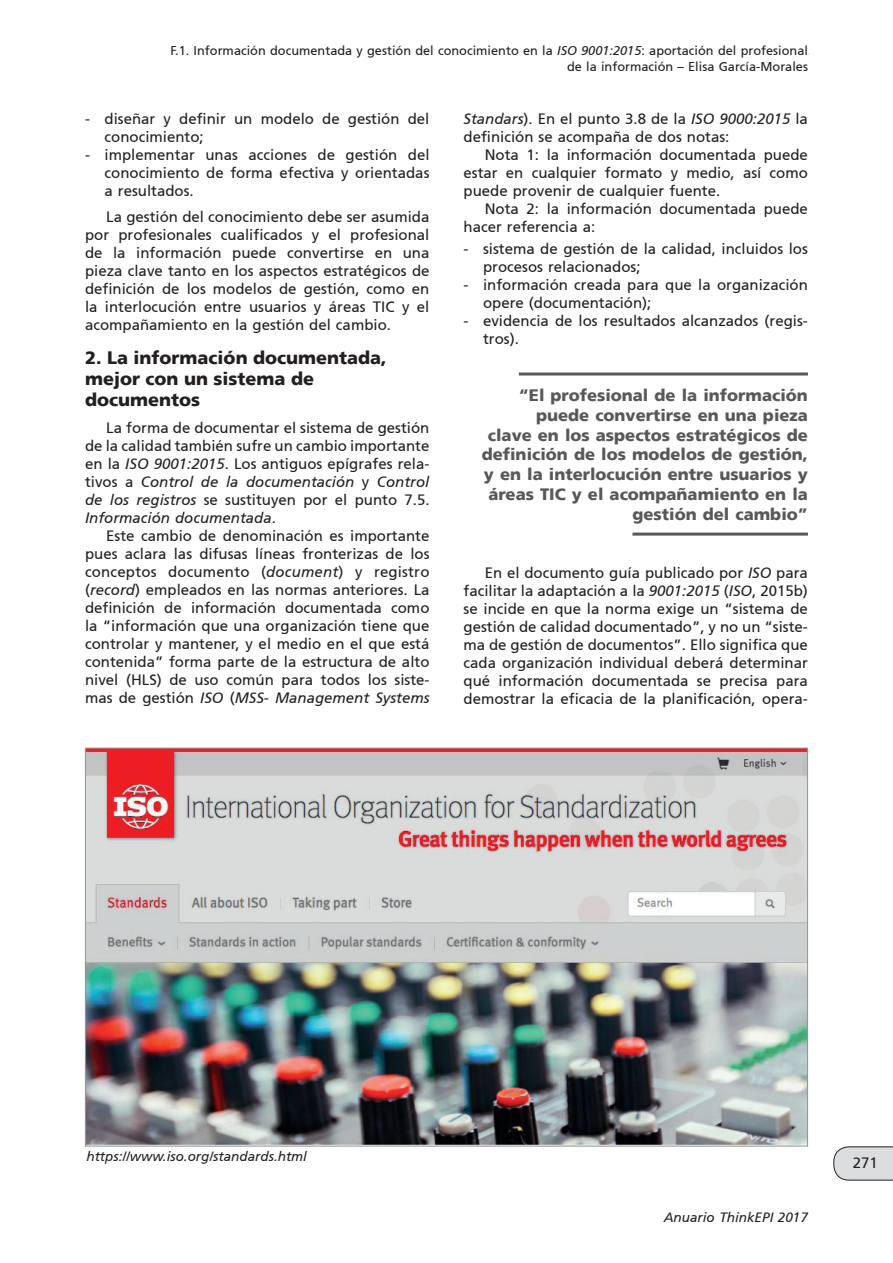
<style>
.page{position:relative;width:893px;height:1263px;background:#fff}
.page>*{position:absolute;margin:0;border:0;box-sizing:border-box;transform-origin:0 0}
.t1{font:900 18px/21px "Frutiger 75";color:#231f20}
.t2{font:900 16.5px/19.8px "Frutiger 75";color:#57585a;text-align:right}
.t3{font:15px/18px "Frutiger 55 Roman";color:#231f20;text-align:justify}
.t4{font:italic 15px "Frutiger 56";color:#231f20}
.t5{font:italic 13.5px "Frutiger 56";color:#231f20}
.t6{font:12.75px/15.3px "Frutiger 55 Roman";color:#231f20;text-align:right}
.t7{font:italic 12.75px "Frutiger 56";color:#231f20}
.s1{font-family:"Frutiger 56";font-style:italic}
.s2{font-family:"Frutiger 55 Roman";font-style:normal}
</style>
<div class="page">
<svg style="left:833px;top:1146px;width:60px;height:34px;background:#d4d4d6"></svg>
<hr style="left:519px;top:372px;width:289px;height:3px;background:#57585a">
<hr style="left:632px;top:533px;width:176px;height:3px;background:#57585a">
<img style="left:87px;top:750px;width:719px;height:394px">
<p class="t6" style="left:170px;top:43px;width:639px">F.1. Información documentada y gestión del conocimiento en la <span class="s1">ISO 9001:2015</span>: aportación del profesional de la información – Elisa García-Morales</p>
<p class="t7" style="left:362px;top:49px;width:448px">??????????????????????????????????????????????????????????????????????</p>
<p class="t3" style="left:105px;top:110px;width:326px;text-indent:-20px">- diseñar y definir un modelo de gestión del conocimiento;</p>
<p class="t3" style="left:105px;top:146px;width:327px;text-indent:-20px">- implementar unas acciones de gestión del conocimiento de forma efectiva y orientadas a resultados.</p>
<p class="t3" style="left:85px;top:208px;width:346px;text-indent:21px">La gestión del conocimiento debe ser asumida por profesionales cualificados y el profesional de la información puede convertirse en una pieza clave tanto en los aspectos estratégicos de definición de los modelos de gestión, como en la interlocución entre usuarios y áreas TIC y el acompañamiento en la gestión del cambio.</p>
<p class="t1" style="left:85px;top:347px;width:303px">2. La información documentada, mejor con un sistema de documentos</p>
<p class="t3" style="left:85px;top:419px;width:346px;text-indent:21px">La forma de documentar el sistema de gestión de la calidad también sufre un cambio importante en la <span class="s1">ISO 9001:2015</span>. Los antiguos epígrafes rela-</p>
<p class="t4" style="left:85px;top:473px;width:346px"><span class="s2">tivos a</span> Control de la documentación <span class="s2">y</span> Control</p>
<p class="t3" style="left:85px;top:491px;width:346px"><span class="s1">de los registros</span> se sustituyen por el punto 7.5.</p>
<p class="t4" style="left:85px;top:509px;width:192px">Información documentada<span class="s2">.</span></p>
<p class="t3" style="left:85px;top:527px;width:346px;text-indent:21px">Este cambio de denominación es importante pues aclara las difusas líneas fronterizas de los conceptos documento (<span class="s1">document</span>) y registro (<span class="s1">record</span>) empleados en las normas anteriores. La definición de información documentada como la “información que una organización tiene que controlar y mantener, y el medio en el que está contenida” forma parte de la estructura de alto nivel (HLS) de uso común para todos los siste-</p>
<p class="t4" style="left:85px;top:689px;width:346px"><span class="s2">mas de gestión</span> ISO <span class="s2">(</span>MSS- Management Systems</p>
<p class="t4" style="left:463px;top:110px;width:346px">Standars<span class="s2">). En el punto 3.8 de la</span> ISO 9000:2015 <span class="s2">la</span></p>
<p class="t3" style="left:463px;top:128px;width:267px">definición se acompaña de dos notas:</p>
<p class="t3" style="left:485px;top:146px;width:325px">Nota 1: la información documentada puede</p>
<p class="t3" style="left:463px;top:164px;width:346px">estar en cualquier formato y medio, así como</p>
<p class="t3" style="left:463px;top:182px;width:258px">puede provenir de cualquier fuente.</p>
<p class="t3" style="left:485px;top:200px;width:325px">Nota 2: la información documentada puede</p>
<p class="t3" style="left:463px;top:218px;width:133px">hacer referencia a:</p>
<p class="t3" style="left:483px;top:240px;width:326px;text-indent:-20px">- sistema de gestión de la calidad, incluidos los procesos relacionados;</p>
<p class="t3" style="left:483px;top:276px;width:326px;text-indent:-20px">- información creada para que la organización opere (documentación);</p>
<p class="t3" style="left:483px;top:312px;width:326px;text-indent:-20px">- evidencia de los resultados alcanzados (regis&shy;tros).</p>
<p class="t2" style="left:482px;top:385px;width:328px">“El profesional de la información puede convertirse en una pieza<br>clave en los aspectos estratégicos de definición de los modelos de gestión, y en la interlocución entre usuarios y áreas TIC y el acompañamiento en la gestión del cambio”</p>
<p class="t3" style="left:463px;top:564px;width:346px;text-indent:21px">En el documento guía publicado por <span class="s1">ISO</span> para facilitar la adaptación a la <span class="s1">9001:2015</span> (<span class="s1">ISO</span>, 2015b) se incide en que la norma exige un “sistema de gestión de calidad documentado”, y no un “siste&shy;ma de gestión de documentos”. Ello significa que cada organización individual deberá determinar qué información documentada se precisa para demostrar la eficacia de la planificación, opera-</p>
<p class="t5" style="left:86px;top:1148px;width:222px">https://www.iso.org/standards.html</p>
<p class="t5" style="left:664px;top:1209px;width:146px">Anuario ThinkEPI 2017</p>
<p class="t3" style="left:853px;top:1154px;width:27px">271</p>
</div>
